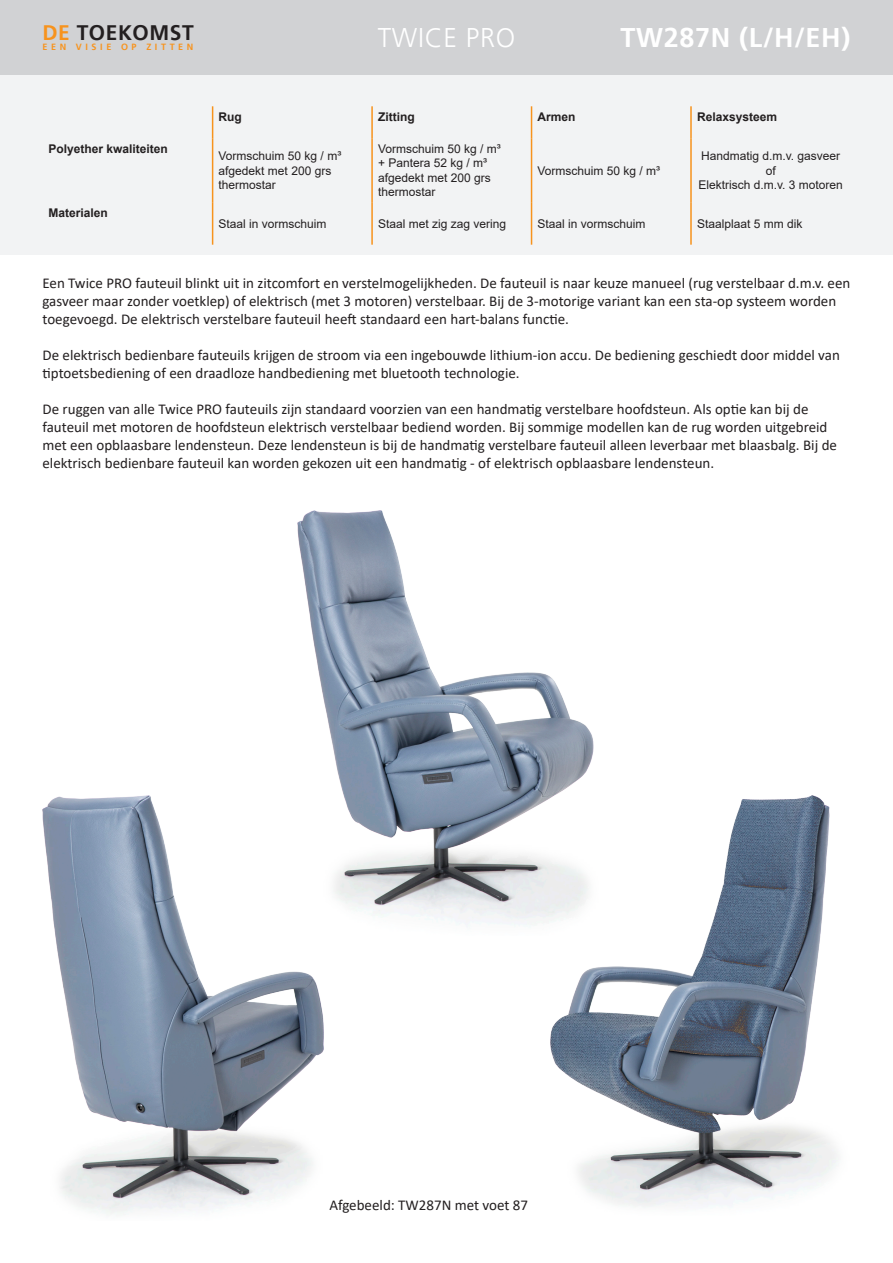
<style>
.page{position:relative;width:893px;height:1263px;background:#fff}
.page>*{position:absolute;margin:0;border:0;box-sizing:border-box;transform-origin:0 0}
.t1{font:700 27px "Frutiger";letter-spacing:.025em;color:#fff}
.t2{font:300 27px "Frutiger";letter-spacing:.025em;color:#fff}
.t3{font:700 21px "Frutiger";letter-spacing:.025em;color:#231f20}
.t4{font:15px/18px "Calibri";color:#231f20}
.t5{font:12px/14.4px "Arial";color:#231f20}
.t6{font:700 12px "Arial";color:#231f20}
.t7{font:700 9px "Frutiger";letter-spacing:.4em;color:#f7931d}
.s1{color:#f7931d}
</style>
<div class="page">
<div style="left:0;top:74px;width:893px;height:181px;background:#f2f3f4"></div>
<div style="left:0;top:0;width:893px;height:74px;background:#d1d2d4"></div>
<hr style="left:212px;top:106px;width:1px;height:32px;background:#f7931d">
<hr style="left:371px;top:106px;width:2px;height:32px;background:#f7931d">
<hr style="left:531px;top:106px;width:1px;height:32px;background:#f7931d">
<hr style="left:690px;top:106px;width:2px;height:32px;background:#f7931d">
<hr style="left:212px;top:138px;width:1px;height:64px;background:#f7931d">
<hr style="left:371px;top:138px;width:2px;height:64px;background:#f7931d">
<hr style="left:531px;top:138px;width:1px;height:64px;background:#f7931d">
<hr style="left:690px;top:138px;width:2px;height:64px;background:#f7931d">
<hr style="left:212px;top:202px;width:1px;height:43px;background:#f7931d">
<hr style="left:371px;top:202px;width:2px;height:43px;background:#f7931d">
<hr style="left:531px;top:202px;width:1px;height:43px;background:#f7931d">
<hr style="left:690px;top:202px;width:2px;height:43px;background:#f7931d">
<img style="left:43px;top:795px;width:281px;height:419px">
<img style="left:551px;top:795px;width:287px;height:412px">
<img style="left:298px;top:510px;width:302px;height:425px">
<p class="t3" style="left:43px;top:20px;width:153px"><span class="s1">DE</span> TOEKOMST</p>
<p class="t7" style="left:43px;top:42px;width:152px">EEN VISIE OP ZITTEN</p>
<p class="t6" style="left:49px;top:140px;width:121px">Polyether kwaliteiten</p>
<p class="t6" style="left:49px;top:204px;width:61px">Materialen</p>
<p class="t2" style="left:378px;top:23px;width:139px">TWICE PRO</p>
<p class="t1" style="left:620px;top:22px;width:231px">TW287N (L/H/EH)</p>
<p class="t6" style="left:219px;top:108px;width:25px">Rug</p>
<p class="t6" style="left:378px;top:108px;width:38px">Zitting</p>
<p class="t6" style="left:537px;top:108px;width:40px">Armen</p>
<p class="t6" style="left:697px;top:108px;width:82px">Relaxsysteem</p>
<p class="t5" style="left:219px;top:149px;width:124px">Vormschuim 50 kg / m³ afgedekt met 200 grs thermostar</p>
<p class="t5" style="left:378px;top:141px;width:124px">Vormschuim 50 kg / m³ + Pantera 52 kg / m³ afgedekt met 200 grs thermostar</p>
<p class="t5" style="left:537px;top:163px;width:124px">Vormschuim 50 kg / m³</p>
<p class="t5" style="left:701px;top:149px;width:141px">Handmatig d.m.v. gasveer</p>
<p class="t5" style="left:766px;top:163px;width:12px">of</p>
<p class="t5" style="left:698px;top:177px;width:146px">Elektrisch d.m.v. 3 motoren</p>
<p class="t5" style="left:219px;top:216px;width:110px">Staal in vormschuim</p>
<p class="t5" style="left:378px;top:216px;width:130px">Staal met zig zag vering</p>
<p class="t5" style="left:537px;top:216px;width:110px">Staal in vormschuim</p>
<p class="t5" style="left:697px;top:216px;width:107px">Staalplaat 5 mm dik</p>
<p class="t4" style="left:43px;top:273px;width:809px">Een Twice PRO fauteuil blinkt uit in zitcomfort en verstelmogelijkheden. De fauteuil is naar keuze manueel (rug verstelbaar d.m.v. een gasveer maar zonder voetklep) of elektrisch (met 3 motoren) verstelbaar. Bij de 3-motorige variant kan een sta-op systeem worden</p>
<p class="t4" style="left:43px;top:309px;width:528px">toegevoegd. De elektrisch verstelbare fauteuil heeft standaard een hart-balans functie.</p>
<p class="t4" style="left:43px;top:345px;width:799px">De elektrisch bedienbare fauteuils krijgen de stroom via een ingebouwde lithium-ion accu. De bediening geschiedt door middel van tiptoetsbediening of een draadloze handbediening met bluetooth technologie.</p>
<p class="t4" style="left:43px;top:399px;width:768px">De ruggen van alle Twice PRO fauteuils zijn standaard voorzien van een handmatig verstelbare hoofdsteun. Als optie kan bij de</p>
<p class="t4" style="left:43px;top:417px;width:796px">fauteuil met motoren de hoofdsteun elektrisch verstelbaar bediend worden. Bij sommige modellen kan de rug worden uitgebreid met een opblaasbare lendensteun. Deze lendensteun is bij de handmatig verstelbare fauteuil alleen leverbaar met blaasbalg. Bij de elektrisch bedienbare fauteuil kan worden gekozen uit een handmatig - of elektrisch opblaasbare lendensteun.</p>
<p class="t4" style="left:330px;top:1196px;width:200px">Afgebeeld: TW287N met voet 87</p>
</div>
